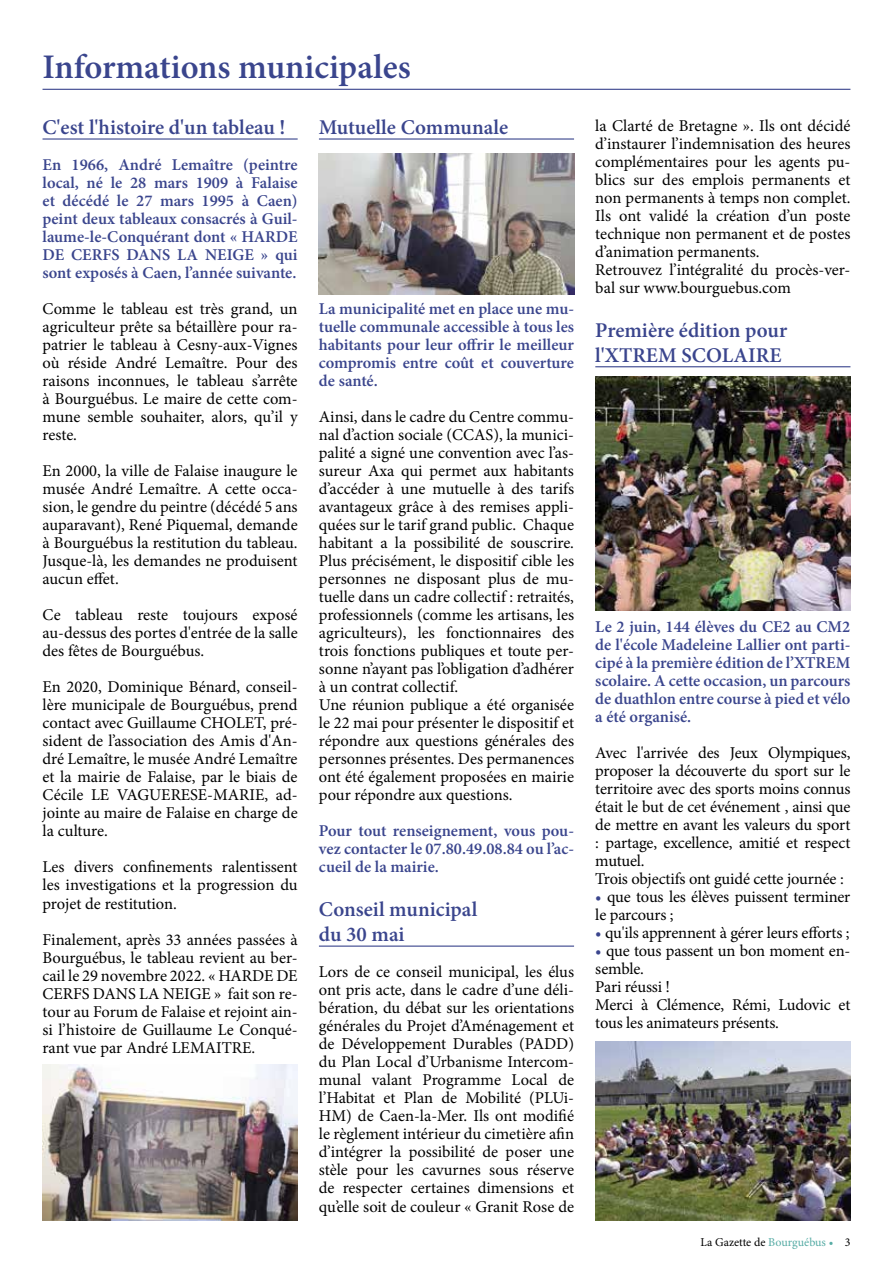
<style>
.page{position:relative;width:893px;height:1263px;background:#fff}
.page>*{position:absolute;margin:0;border:0;box-sizing:border-box;transform-origin:0 0}
.t1{font:600 34.5px "Minion Pro";color:#3a458d}
.t2{font:600 21px/25.5px "Minion Pro";color:#3a458d}
.t3{font:16.5px/18px "Minion Pro";letter-spacing:-.005em;color:#000;text-align:justify}
.t4{font:600 16.5px/18px "Minion Pro";color:#3a458d;text-align:justify}
.t5{font:12px "Minion Pro";color:#000}
.s1{color:#3a458d}
.s2{color:#57aca5}
</style>
<div class="page">
<hr style="left:43px;top:138px;width:255px;height:2px;background:#3a458d">
<hr style="left:319px;top:138px;width:255px;height:2px;background:#3a458d">
<img style="left:319px;top:154px;width:255px;height:140px">
<hr style="left:319px;top:945px;width:255px;height:2px;background:#3a458d">
<hr style="left:595px;top:366px;width:255px;height:1px;background:#3a458d">
<img style="left:595px;top:376px;width:255px;height:235px">
<img style="left:43px;top:1064px;width:255px;height:156px">
<img style="left:595px;top:1042px;width:255px;height:178px">
<hr style="left:43px;top:89px;width:807px;height:1px;background:#3a458d">
<h1 class="t1" style="left:43px;top:44px;width:370px">Informations municipales</h1>
<p class="t2" style="left:43px;top:115px;width:244px">C'est l'histoire d'un tableau !</p>
<p class="t4" style="left:43px;top:156px;width:257px">En 1966, André Lemaître (peintre local, né le 28 mars 1909 à Falaise et décédé le 27 mars 1995 à Caen) peint deux tableaux consacrés à Guil&shy;laume-le-Conquérant dont « HARDE DE CERFS DANS LA NEIGE » qui sont exposés à Caen, l’année suivante.</p>
<p class="t3" style="left:43px;top:300px;width:257px">Comme le tableau est très grand, un agriculteur prête sa bétaillère pour ra&shy;patrier le tableau à Cesny-aux-Vignes où réside André Lemaître. Pour des raisons inconnues, le tableau s’arrête à Bourguébus. Le maire de cette com&shy;mune semble souhaiter, alors, qu’il y reste.</p>
<p class="t3" style="left:43px;top:462px;width:257px">En 2000, la ville de Falaise inaugure le musée André Lemaître. A cette occa&shy;sion, le gendre du peintre (décédé 5 ans auparavant), René Piquemal, demande à Bourguébus la restitution du tableau.<br>Jusque-là, les demandes ne produisent aucun effet.</p>
<p class="t3" style="left:43px;top:606px;width:257px">Ce tableau reste toujours exposé au-dessus des portes d'entrée de la salle des fêtes de Bourguébus.</p>
<p class="t3" style="left:43px;top:678px;width:257px">En 2020, Dominique Bénard, conseil&shy;lère municipale de Bourguébus, prend contact avec Guillaume CHOLET, pré&shy;sident de l’association des Amis d'An&shy;dré Lemaître, le musée André Lemaître et la mairie de Falaise, par le biais de Cécile LE VAGUERESE-MARIE, ad&shy;jointe au maire de Falaise en charge de la culture.</p>
<p class="t3" style="left:43px;top:858px;width:257px">Les divers confinements ralentissent les investigations et la progression du projet de restitution.</p>
<p class="t3" style="left:43px;top:930px;width:257px">Finalement, après 33 années passées à Bourguébus, le tableau revient au ber&shy;cail le 29 novembre 2022. « HARDE DE CERFS DANS LA NEIGE » fait son re&shy;tour au Forum de Falaise et rejoint ain&shy;si l’histoire de Guillaume Le Conqué&shy;rant vue par André LEMAITRE.</p>
<p class="t2" style="left:319px;top:115px;width:191px">Mutuelle Communale</p>
<p class="t4" style="left:319px;top:300px;width:257px">La municipalité met en place une mu&shy;tuelle communale accessible à tous les habitants pour leur offrir le meilleur compromis entre coût et couverture de santé.</p>
<p class="t3" style="left:319px;top:408px;width:257px;text-align:left">Ainsi, dans le cadre du Centre commu&shy;nal d’action sociale (CCAS), la munici&shy;palité a signé une convention avec l’as&shy;sureur Axa qui permet aux habitants d’accéder à une mutuelle à des tarifs avantageux grâce à des remises appli&shy;quées sur le tarif grand public. Chaque habitant a la possibilité de souscrire.<br>Plus précisément, le dispositif cible les personnes ne disposant plus de mu&shy;tuelle dans un cadre collectif : retraités, professionnels (comme les artisans, les agriculteurs), les fonctionnaires des trois fonctions publiques et toute per&shy;sonne n’ayant pas l’obligation d’adhérer à un contrat collectif.<br>Une réunion publique a été organisée le 22 mai pour présenter le dispositif et répondre aux questions générales des personnes présentes. Des permanences ont été également proposées en mairie pour répondre aux questions.</p>
<p class="t4" style="left:319px;top:822px;width:257px">Pour tout renseignement, vous pou&shy;vez contacter le 07.80.49.08.84 ou l’ac&shy;cueil de la mairie.</p>
<p class="t2" style="left:319px;top:896px;width:160px">Conseil municipal du 30 mai</p>
<p class="t3" style="left:319px;top:963px;width:257px">Lors de ce conseil municipal, les élus ont pris acte, dans le cadre d’une déli&shy;bération, du débat sur les orientations générales du Projet d’Aménagement et de Développement Durables (PADD) du Plan Local d’Urbanisme Intercom&shy;munal valant Programme Local de l’Habitat et Plan de Mobilité (PLUi-HM) de Caen-la-Mer. Ils ont modifié le règlement intérieur du cimetière afin d’intégrer la possibilité de poser une stèle pour les cavurnes sous réserve de respecter certaines dimensions et qu’elle soit de couleur « Granit Rose de</p>
<p class="t3" style="left:595px;top:117px;width:257px;text-align:left">la Clarté de Bretagne ». Ils ont décidé d’instaurer l’indemnisation des heures complémentaires pour les agents pu&shy;blics sur des emplois permanents et non permanents à temps non complet.<br>Ils ont validé la création d’un poste technique non permanent et de postes d’animation permanents.<br>Retrouvez l’intégralité du procès-ver&shy;bal sur www.bourguebus.com</p>
<p class="t2" style="left:595px;top:317px;width:193px">Première édition pour l'XTREM SCOLAIRE</p>
<p class="t4" style="left:595px;top:618px;width:257px">Le 2 juin, 144 élèves du CE2 au CM2 de l'école Madeleine Lallier ont parti&shy;cipé à la première édition de l’XTREM scolaire. A cette occasion, un parcours de duathlon entre course à pied et vélo a été organisé.</p>
<p class="t3" style="left:595px;top:744px;width:257px;text-align:left">Avec l'arrivée des Jeux Olympiques, proposer la découverte du sport sur le territoire avec des sports moins connus était le but de cet événement , ainsi que de mettre en avant les valeurs du sport : partage, excellence, amitié et respect mutuel.<br>Trois objectifs ont guidé cette journée :</p>
<p class="t3" style="left:595px;top:888px;width:257px"><span class="s1">•</span> que tous les élèves puissent terminer le parcours ;</p>
<p class="t3" style="left:595px;top:924px;width:256px"><span class="s1">•</span> qu'ils apprennent à gérer leurs efforts ;</p>
<p class="t3" style="left:595px;top:942px;width:257px;text-align:left"><span class="s1">•</span> que tous passent un bon moment en&shy;semble.<br>Pari réussi !<br>Merci à Clémence, Rémi, Ludovic et tous les animateurs présents.</p>
<p class="t5" style="left:700px;top:1234px;width:151px">La Gazette de <span class="s2">Bourguébus •</span> 3</p>
</div>
